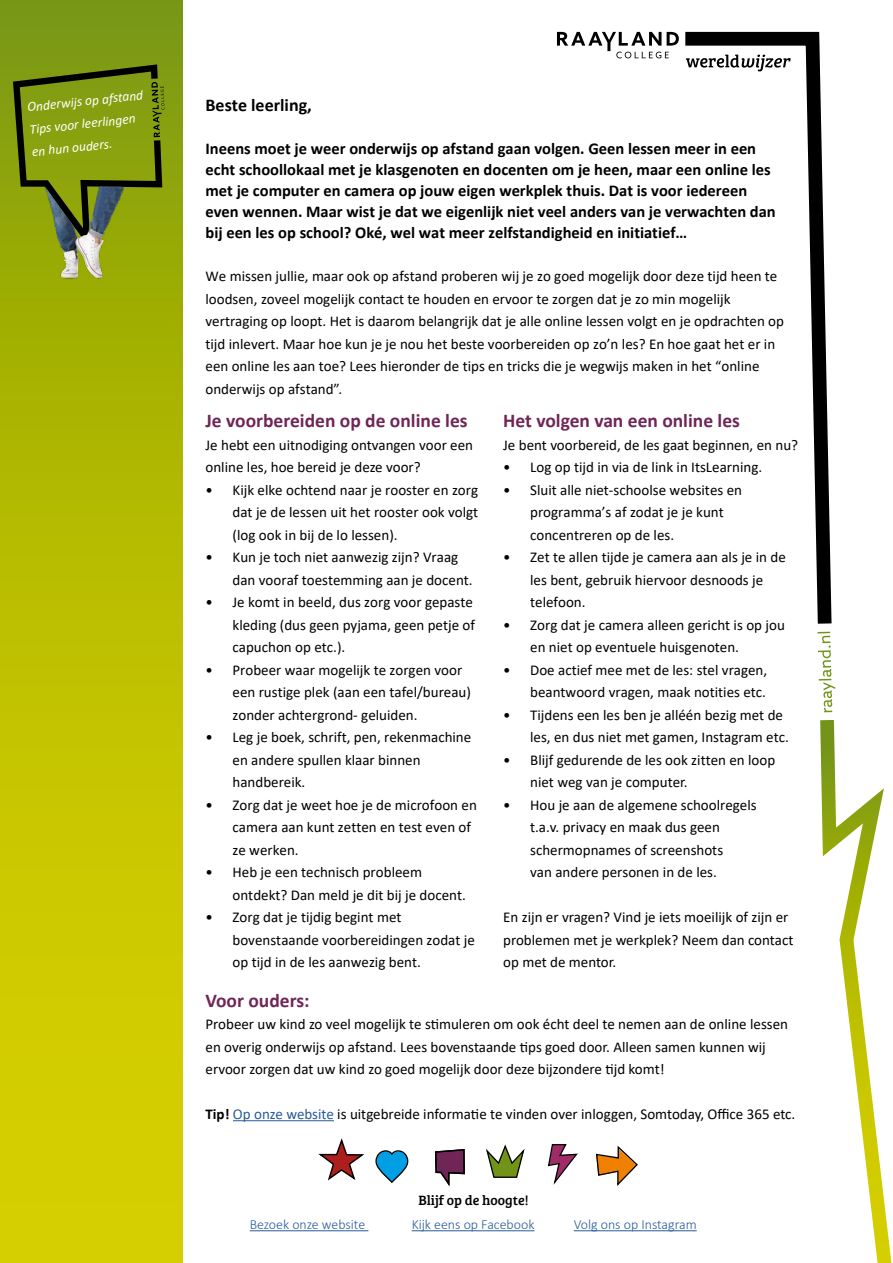
<style>
.page{position:relative;width:893px;height:1263px;background:#fff}
.page>*{position:absolute;margin:0;border:0;box-sizing:border-box;transform-origin:0 0}
.t1{font:700 19.5px "Calibri";color:#702557}
.t2{font:700 18px "Calibri";color:#000}
.t3{font:700 16.5px/21px "Calibri";color:#000}
.t4{font:15px/22.5px "Calibri";color:#000}
.t5{font:300 13.95px "Calibri";color:#275b9b}
.t6{font:13.95px "Bree Serif";color:#000}
.t7{font:italic 13.5px/22.5px "Calibri";color:#fff}
.s1{font-weight:700}
.s2{color:#275b9b}
</style>
<div class="page">
<svg style="left:318px;top:1138px;width:47px;height:43px"></svg>
<svg style="left:375px;top:1150px;width:34px;height:33px"></svg>
<svg style="left:434px;top:1149px;width:31px;height:38px"></svg>
<svg style="left:486px;top:1144px;width:39px;height:34px"></svg>
<svg style="left:548px;top:1144px;width:30px;height:41px"></svg>
<svg style="left:596px;top:1145px;width:42px;height:41px"></svg>
<hr style="left:250px;top:1230px;width:118px;height:1px;background:#275b9b">
<hr style="left:412px;top:1230px;width:122px;height:1px;background:#275b9b">
<hr style="left:574px;top:1230px;width:123px;height:1px;background:#275b9b">
<svg style="left:0;top:0;width:183px;height:1263px;background:#bbbe01"></svg>
<svg style="left:557px;top:32px;width:115px;height:26px"></svg>
<svg style="left:672px;top:31px;width:160px;height:601px"></svg>
<svg style="left:817px;top:632px;width:75px;height:631px"></svg>
<svg style="left:686px;top:55px;width:105px;height:16px"></svg>
<hr style="left:233px;top:1120px;width:101px;height:1px;background:#275b9b">
<svg style="left:13px;top:64px;width:152px;height:185px;background:#798f0c"></svg>
<img style="left:29px;top:183px;width:94px;height:106px">
<p class="t7" style="left:26px;top:95px;width:118px;rotate:-6deg">Onderwijs op afstand<br>Tips voor leerlingen en hun ouders.</p>
<p class="t2" style="left:206px;top:93px;width:108px">Beste leerling,</p>
<p class="t3" style="left:206px;top:138px;width:572px">Ineens moet je weer onderwijs op afstand gaan volgen. Geen lessen meer in een echt schoollokaal met je klasgenoten en docenten om je heen, maar een online les met je computer en camera op jouw eigen werkplek thuis. Dat is voor iedereen even wennen. Maar wist je dat we eigenlijk niet veel anders van je verwachten dan bij een les op school? Oké, wel wat meer zelfstandigheid en initiatief…</p>
<p class="t4" style="left:206px;top:265px;width:580px">We missen jullie, maar ook op afstand proberen wij je zo goed mogelijk door deze tijd heen te loodsen, zoveel mogelijk contact te houden en ervoor te zorgen dat je zo min mogelijk vertraging op loopt. Het is daarom belangrijk dat je alle online lessen volgt en je opdrachten op tijd inlevert. Maar hoe kun je je nou het beste voorbereiden op zo’n les? En hoe gaat het er in een online les aan toe? Lees hieronder de tips en tricks die je wegwijs maken in het “online onderwijs op afstand”.</p>
<h1 class="t1" style="left:206px;top:407px;width:264px">Je voorbereiden op de online les</h1>
<p class="t4" style="left:206px;top:433px;width:269px">Je hebt een uitnodiging ontvangen voor een online les, hoe bereid je deze voor?</p>
<p class="t4" style="left:233px;top:478px;width:247px;text-align:justify;text-indent:-27px">• Kijk elke ochtend naar je rooster en zorg dat je de lessen uit het rooster ook volgt (log ook in bij de lo lessen).</p>
<p class="t4" style="left:233px;top:545px;width:242px;text-indent:-27px">• Kun je toch niet aanwezig zijn? Vraag dan vooraf toestemming aan je docent.</p>
<p class="t4" style="left:233px;top:590px;width:244px;text-indent:-27px">• Je komt in beeld, dus zorg voor gepaste kleding (dus geen pyjama, geen petje of capuchon op etc.).</p>
<p class="t4" style="left:233px;top:658px;width:240px;text-indent:-27px">• Probeer waar mogelijk te zorgen voor een rustige plek (aan een tafel/bureau) zonder achtergrond- geluiden.</p>
<p class="t4" style="left:233px;top:725px;width:240px;text-indent:-27px">• Leg je boek, schrift, pen, rekenmachine en andere spullen klaar binnen handbereik.</p>
<p class="t4" style="left:233px;top:793px;width:246px;text-indent:-27px">• Zorg dat je weet hoe je de microfoon en camera aan kunt zetten en test even of ze werken.</p>
<p class="t4" style="left:233px;top:860px;width:235px;text-indent:-27px">• Heb je een technisch probleem ontdekt? Dan meld je dit bij je docent.</p>
<p class="t4" style="left:233px;top:905px;width:244px;text-indent:-27px">• Zorg dat je tijdig begint met bovenstaande voorbereidingen zodat je op tijd in de les aanwezig bent.</p>
<h1 class="t1" style="left:503px;top:407px;width:238px">Het volgen van een online les</h1>
<p class="t4" style="left:503px;top:433px;width:296px">Je bent voorbereid, de les gaat beginnen, en nu?</p>
<p class="t4" style="left:503px;top:455px;width:261px">• Log op tijd in via de link in ItsLearning.</p>
<p class="t4" style="left:530px;top:478px;width:213px;text-indent:-27px">• Sluit alle niet-schoolse websites en programma’s af zodat je je kunt concentreren op de les.</p>
<p class="t4" style="left:530px;top:545px;width:257px;text-indent:-27px">• Zet te allen tijde je camera aan als je in de les bent, gebruik hiervoor desnoods je telefoon.</p>
<p class="t4" style="left:530px;top:613px;width:256px;text-indent:-27px">• Zorg dat je camera alleen gericht is op jou en niet op eventuele huisgenoten.</p>
<p class="t4" style="left:503px;top:658px;width:266px;text-align:right">• Doe actief mee met de les: stel vragen, beantwoord vragen, maak notities etc.</p>
<p class="t4" style="left:530px;top:703px;width:260px;text-indent:-27px">• Tijdens een les ben je alléén bezig met de les, en dus niet met gamen, Instagram etc.</p>
<p class="t4" style="left:530px;top:748px;width:247px;text-indent:-27px">• Blijf gedurende de les ook zitten en loop niet weg van je computer.</p>
<p class="t4" style="left:530px;top:793px;width:228px;text-indent:-27px">• Hou je aan de algemene schoolregels t.a.v. privacy en maak dus geen schermopnames of screenshots<br>van andere personen in de les.</p>
<p class="t4" style="left:503px;top:905px;width:292px">En zijn er vragen? Vind je iets moeilijk of zijn er problemen met je werkplek? Neem dan contact op met de mentor.</p>
<h1 class="t1" style="left:206px;top:986px;width:106px">Voor ouders:</h1>
<p class="t4" style="left:206px;top:1012px;width:584px">Probeer uw kind zo veel mogelijk te stimuleren om ook écht deel te nemen aan de online lessen en overig onderwijs op afstand. Lees bovenstaande tips goed door. Alleen samen kunnen wij ervoor zorgen dat uw kind zo goed mogelijk door deze bijzondere tijd komt!</p>
<p class="t4" style="left:206px;top:1102px;width:591px"><span class="s1">Tip!</span> <span class="s2">Op onze website</span> is uitgebreide informatie te vinden over inloggen, Somtoday, Office 365 etc.</p>
<p class="t6" style="left:418px;top:1190px;width:112px">Blijf op de hoogte!</p>
<p class="t5" style="left:250px;top:1216px;width:117px">Bezoek onze website</p>
<p class="t5" style="left:412px;top:1216px;width:124px">Kijk eens op Facebook</p>
<p class="t5" style="left:574px;top:1216px;width:125px">Volg ons op Instagram</p>
</div>
